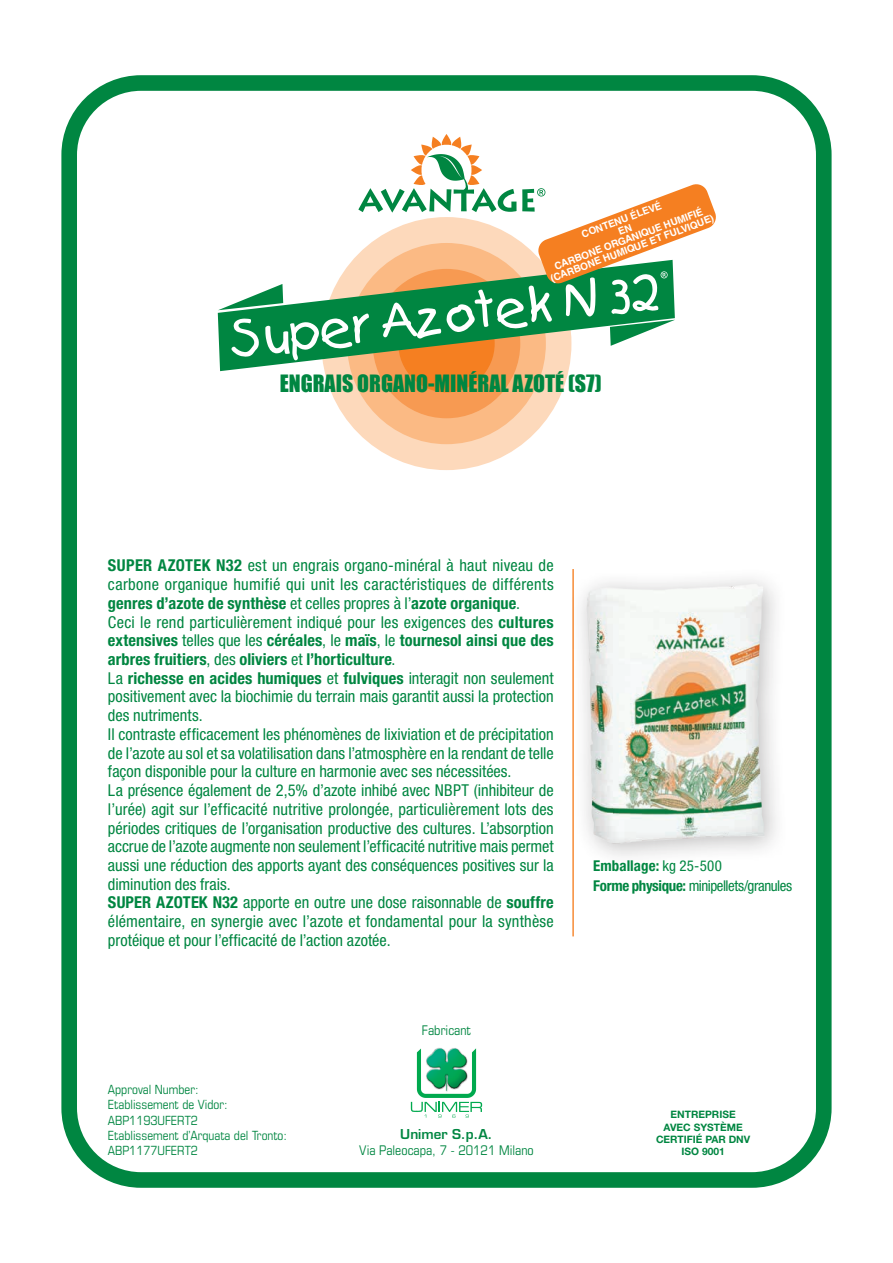
<style>
.page{position:relative;width:893px;height:1263px;background:#fff}
.page>*{position:absolute;margin:0;border:0;box-sizing:border-box;transform-origin:0 0}
.t1{font:48.75px "Kids";color:#fff}
.t2{font:21.9px "Impact";color:#008641}
.t3{font:condensed 16.35px/18.8px "Helvetica Neue LT Std";letter-spacing:.005em;color:#008641}
.t4{font:condensed 15px/20.1px "Helvetica Neue LT Std";letter-spacing:-.03em;color:#008641}
.t5{font:condensed 13.35px "Eurostile LT Std";color:#008641}
.t6{font:600 13.35px "Eurostile LT Std";color:#008641}
.t7{font:condensed 12.6px/15.1px "Eurostile LT Std";color:#008641}
.t8{font:700 10.2px/12.3px "Helvetica Neue LT Std";color:#008641;text-align:center}
.t9{font:700 10.05px/10.1px "Helvetica LT Std";color:#fff;text-align:center}
.s1{font-weight:700}
</style>
<div class="page">
<div style="left:321px;top:217px;width:250px;height:253px;background:#fdd9bb;border-radius:50%"></div>
<div style="left:347px;top:243px;width:199px;height:201px;background:#fbba84;border-radius:50%"></div>
<div style="left:373px;top:269px;width:147px;height:149px;background:#f79a52;border-radius:50%"></div>
<div style="left:398px;top:295px;width:97px;height:97px;background:#f57f21;border-radius:50%"></div>
<div style="left:61px;top:75px;width:771px;height:1113px;border:16px solid #008641;border-radius:72px"></div>
<hr style="left:572px;top:569px;width:2px;height:367px;background:#f57f21">
<svg style="left:218px;top:260px;width:457px;height:111px;fill:#008641"></svg>
<svg style="left:218px;top:284px;width:65px;height:26px"></svg>
<svg style="left:610px;top:320px;width:65px;height:26px"></svg>
<svg style="left:358px;top:134px;width:358px;height:151px"></svg>
<div style="left:568px;top:566px;width:221px;height:302px;background:#231f20;opacity:.3"></div>
<img style="left:587px;top:569px;width:180px;height:299px">
<svg style="left:411px;top:1048px;width:71px;height:70px"></svg>
<p class="t9" style="left:539px;top:245px;width:175px;rotate:-20deg">CONTENU ÉLEVÉ<br>EN<br>CARBONE ORGANIQUE HUMIFIÉ (CARBONE HUMIQUE ET FULVIQUE)</p>
<h1 class="t1" style="left:229px;top:312px;width:433px;rotate:-7deg">Super Azotek N 32</h1>
<h2 class="t2" style="left:280px;top:366px;width:324px">ENGRAIS ORGANO-MINÉRAL AZOTÉ (S7)</h2>
<p class="t3" style="left:108px;top:556px;width:447px"><span class="s1">SUPER AZOTEK N32</span> est un engrais organo-minéral à haut niveau de carbone organique humifié qui unit les caractéristiques de différents <span class="s1">genres d’azote de synthèse</span> et celles propres à l’<span class="s1">azote organique</span>.<br>Ceci le rend particulièrement indiqué pour les exigences des <span class="s1">cultures extensives</span> telles que les <span class="s1">céréales</span>, le <span class="s1">maïs</span>, le <span class="s1">tournesol ainsi que des arbres fruitiers</span>, des <span class="s1">oliviers</span> et <span class="s1">l’horticulture</span>.<br>La <span class="s1">richesse en acides humiques</span> et <span class="s1">fulviques</span> interagit non seulement positivement avec la biochimie du terrain mais garantit aussi la protection des nutriments.<br>Il contraste efficacement les phénomènes de lixiviation et de précipitation de l’azote au sol et sa volatilisation dans l’atmosphère en la rendant de telle façon disponible pour la culture en harmonie avec ses nécessitées.<br>La présence également de 2,5% d’azote inhibé avec NBPT (inhibiteur de l’urée) agit sur l’efficacité nutritive prolongée, particulièrement lots des périodes critiques de l’organisation productive des cultures. L’absorption accrue de l’azote augmente non seulement l’efficacité nutritive mais permet aussi une réduction des apports ayant des conséquences positives sur la diminution des frais.<br><span class="s1">SUPER AZOTEK N32</span> apporte en outre une dose raisonnable de <span class="s1">souffre </span>élémentaire, en synergie avec l’azote et fondamental pour la synthèse protéique et pour l’efficacité de l’action azotée.</p>
<p class="t7" style="left:108px;top:1082px;width:181px">Approval Number:<br>Etablissement de Vidor:<br>ABP1193UFERT2<br>Etablissement d’Arquata del Tronto:<br>ABP1177UFERT2</p>
<p class="t5" style="left:422px;top:1022px;width:51px">Fabricant</p>
<p class="t6" style="left:400px;top:1126px;width:94px">Unimer S.p.A.</p>
<p class="t5" style="left:359px;top:1142px;width:176px">Via Paleocapa, 7 - 20121 Milano</p>
<p class="t4" style="left:593px;top:855px;width:201px"><span class="s1">Emballage:</span> kg 25-500<br><span class="s1">Forme physique:</span> minipellets/granules</p>
<p class="t8" style="left:656px;top:1108px;width:96px">ENTREPRISE<br>AVEC SYSTÈME<br>CERTIFIÉ PAR DNV<br>ISO 9001</p>
</div>
